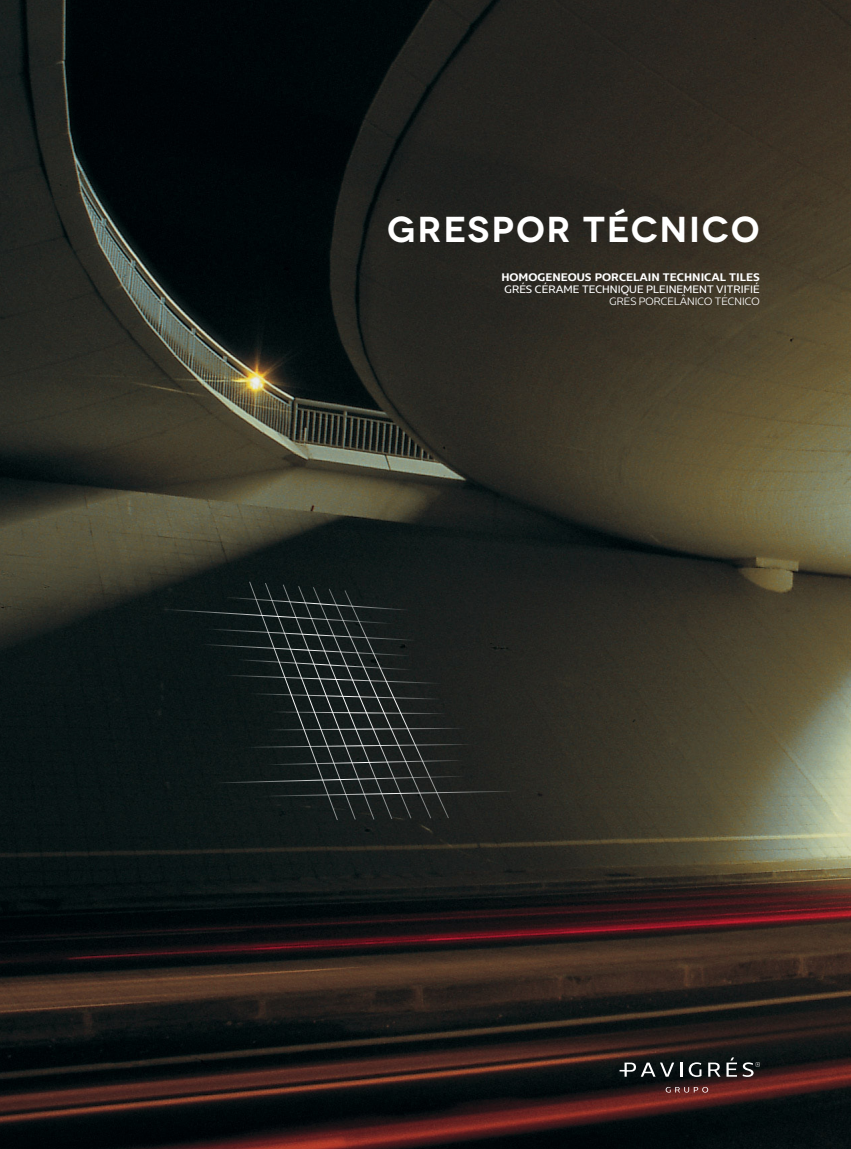
<style>
.page{position:relative;width:851px;height:1149px;background:#fff}
.page>*{position:absolute;margin:0;border:0;box-sizing:border-box;transform-origin:0 0}
.t1{font:600 36px "Novecentowide";letter-spacing:.05em;color:#fff}
.text_light{font:300 12px "Concord";color:#fff}
.text_light-2{font:500 12px "Concord";color:#fff}
.text_light-3{font:200 12px "Concord";color:#fff}
</style>
<div class="page">
<img style="left:0;top:0;width:850px;height:1148px">
<svg style="left:161px;top:581px;width:355px;height:239px;background:#1b2120"></svg>
<svg style="left:665px;top:1086px;width:74px;height:25px;background:#5a2624"></svg>
<svg style="left:680px;top:1062px;width:2px;height:14px"></svg>
<svg style="left:688px;top:1061px;width:13px;height:15px"></svg>
<svg style="left:708px;top:1062px;width:12px;height:14px"></svg>
<svg style="left:726px;top:1057px;width:10px;height:19px"></svg>
<svg style="left:619px;top:1062px;width:55px;height:14px"></svg>
<svg style="left:742px;top:1062px;width:17px;height:14px"></svg>
<p class="t1" style="left:387px;top:207px;width:374px">GRESPOR TÉCNICO</p>
<p class="text_light-2" style="left:501px;top:270px;width:260px">HOMOGENEOUS PORCELAIN TECHNICAL TILES</p>
<p class="text_light" style="left:504px;top:282px;width:256px">GRÉS CÉRAME TECHNIQUE PLEINEMENT VITRIFIÉ</p>
<p class="text_light-3" style="left:609px;top:294px;width:151px">GRÉS PORCELÂNICO TÉCNICO</p>
</div>
